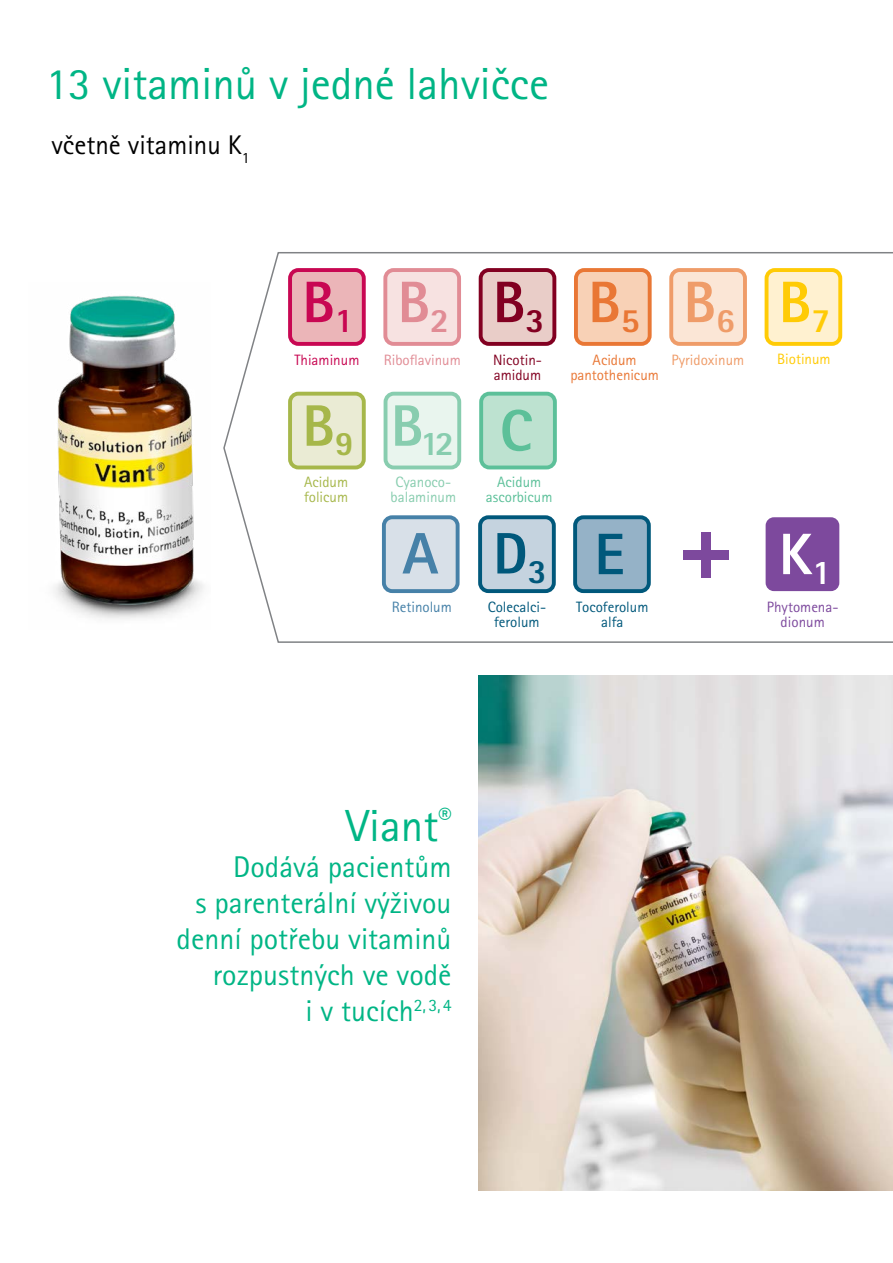
<style>
.page{position:relative;width:893px;height:1263px;background:#fff}
.page>*{position:absolute;margin:0;border:0;box-sizing:border-box;transform-origin:0 0}
.t1{font:800 58.5px "Rotis Sans Serif Pro";color:#00587b}
.t2{font:800 58.5px "Rotis Sans Serif Pro";color:#c80752}
.t3{font:800 58.5px "Rotis Sans Serif Pro";color:#e18c95}
.t4{font:800 58.5px "Rotis Sans Serif Pro";color:#ffcb05}
.t5{font:800 58.5px "Rotis Sans Serif Pro";color:#820021}
.t6{font:800 58.5px "Rotis Sans Serif Pro";color:#a6b74a}
.t7{font:800 58.5px "Rotis Sans Serif Pro";color:#e97735}
.t8{font:800 58.5px "Rotis Sans Serif Pro";color:#ef9c69}
.t9{font:800 58.5px "Rotis Sans Serif Pro";color:#fff}
.t10{font:800 58.5px "Rotis Sans Serif Pro";color:#5cc099}
.t11{font:800 58.5px "Rotis Sans Serif Pro";color:#4681a8}
.t12{font:45px "Rotis Sans Serif Pro";color:#00b585}
.t13{font:800 34.2px "Rotis Sans Serif Pro";color:#88cdaf}
.t14{font:30px/36px "Rotis Sans Serif Pro";color:#00b585;text-align:right}
.t15{font:27px "Rotis Sans Serif Pro";color:#000}
.t16{font:15px/15px "Rotis Sans Serif Pro";color:#00587b;text-align:center}
.t17{font:15px/15px "Rotis Sans Serif Pro";letter-spacing:-.005em;color:#e97735;text-align:center}
.t18{font:15px/15px "Rotis Sans Serif Pro";color:#88cdaf;text-align:center}
.t19{font:15px/15px "Rotis Sans Serif Pro";color:#5cc099;text-align:center}
.t20{font:15px/15px "Rotis Sans Serif Pro";color:#7d499d;text-align:center}
.t21{font:15px/15px "Rotis Sans Serif Pro";color:#820021}
.t22{font:15px/15px "Rotis Sans Serif Pro";color:#a6b74a}
.t23{font:15px "Rotis Sans Serif Pro";color:#e18c95}
.t24{font:15px "Rotis Sans Serif Pro";color:#ef9c69}
.t25{font:15px "Rotis Sans Serif Pro";color:#4681a8}
.t26{font:15px "Rotis Sans Serif Pro";color:#c80752}
.t27{font:15px "Rotis Sans Serif Pro";color:#ffcb05}
</style>
<div class="page">
<svg style="left:223px;top:252px;width:670px;height:391px"></svg>
<div style="left:290px;top:270px;width:74px;height:74px;background:#ebb5b8;border-radius:8px"></div>
<div style="left:288px;top:268px;width:78px;height:78px;border:4px solid #c80752;border-radius:8px"></div>
<div style="left:385px;top:394px;width:74px;height:73px;background:#e9f5ee;border-radius:8px"></div>
<div style="left:384px;top:392px;width:77px;height:77px;border:4px solid #88cdaf;border-radius:8px"></div>
<div style="left:385px;top:270px;width:74px;height:74px;background:#f7e2e1;border-radius:8px"></div>
<div style="left:383px;top:268px;width:78px;height:78px;border:4px solid #e18c95;border-radius:8px"></div>
<div style="left:766px;top:270px;width:74px;height:74px;background:#fff1d0;border-radius:8px"></div>
<div style="left:765px;top:268px;width:77px;height:78px;border:4px solid #ffcb05;border-radius:8px"></div>
<div style="left:481px;top:270px;width:73px;height:74px;background:#e9cdc8;border-radius:8px"></div>
<div style="left:479px;top:268px;width:77px;height:78px;border:4px solid #820021;border-radius:8px"></div>
<div style="left:481px;top:394px;width:74px;height:73px;background:#bde2d0;border-radius:8px"></div>
<div style="left:479px;top:392px;width:78px;height:77px;border:4px solid #5cc099;border-radius:8px"></div>
<div style="left:290px;top:394px;width:74px;height:73px;background:#eaebd4;border-radius:8px"></div>
<div style="left:288px;top:392px;width:78px;height:77px;border:4px solid #a6b74a;border-radius:8px"></div>
<div style="left:384px;top:517px;width:74px;height:74px;background:#d8e0e8;border-radius:8px"></div>
<div style="left:382px;top:515px;width:78px;height:78px;border:4px solid #4681a8;border-radius:8px"></div>
<div style="left:576px;top:270px;width:74px;height:74px;background:#f8d1b6;border-radius:8px"></div>
<div style="left:574px;top:268px;width:78px;height:78px;border:4px solid #e97735;border-radius:8px"></div>
<div style="left:480px;top:517px;width:74px;height:74px;background:#c5d3df;border-radius:8px"></div>
<div style="left:478px;top:515px;width:78px;height:78px;border:4px solid #00587b;border-radius:8px"></div>
<div style="left:671px;top:270px;width:74px;height:74px;background:#fbe6d6;border-radius:8px"></div>
<div style="left:669px;top:268px;width:78px;height:78px;border:4px solid #ef9c69;border-radius:8px"></div>
<div style="left:575px;top:517px;width:74px;height:74px;background:#95b2c7;border-radius:8px"></div>
<div style="left:573px;top:515px;width:78px;height:78px;border:4px solid #00587b;border-radius:8px"></div>
<div style="left:766px;top:517px;width:73px;height:74px;background:#7d499d;border-radius:8px"></div>
<div style="left:702px;top:532px;width:9px;height:46px;background:#7d499d"></div>
<div style="left:684px;top:550px;width:45px;height:10px;background:#7d499d"></div>
<img style="left:54px;top:295px;width:150px;height:324px">
<img style="left:478px;top:676px;width:415px;height:515px">
<h2 class="t12" style="left:46px;top:57px;width:505px">13 vitaminů v jedné lahvičce</h2>
<p class="t15" style="left:51px;top:129px;width:200px">včetně vitaminu K<sub>1</sub></p>
<h1 class="t2" style="left:302px;top:265px;width:53px">B<sub>1</sub></h1>
<p class="t26" style="left:294px;top:351px;width:67px">Thiaminum</p>
<h1 class="t3" style="left:398px;top:265px;width:53px">B<sub>2</sub></h1>
<h1 class="t4" style="left:779px;top:265px;width:53px">B<sub>7</sub></h1>
<p class="t21" style="left:493px;top:352px;width:50px">Nicotin&shy;amidum</p>
<h1 class="t5" style="left:493px;top:265px;width:53px">B<sub>3</sub></h1>
<h1 class="t7" style="left:588px;top:265px;width:53px">B<sub>5</sub></h1>
<h1 class="t8" style="left:684px;top:265px;width:53px">B<sub>6</sub></h1>
<p class="t27" style="left:777px;top:350px;width:55px">Biotinum</p>
<p class="t23" style="left:384px;top:351px;width:79px">Riboflavinum</p>
<p class="t17" style="left:570px;top:353px;width:90px">Acidum pantothenicum</p>
<p class="t24" style="left:671px;top:351px;width:74px">Pyridoxinum</p>
<h1 class="t6" style="left:302px;top:389px;width:53px">B<sub>9</sub></h1>
<h1 class="t10" style="left:500px;top:393px;width:34px">C</h1>
<p class="t13" style="left:391px;top:422px;width:65px"><sup>B</sup>12</p>
<p class="t22" style="left:304px;top:475px;width:46px">Acidum folicum</p>
<p class="t18" style="left:391px;top:475px;width:67px">Cyanoco&shy;balaminum</p>
<p class="t19" style="left:486px;top:475px;width:68px">Acidum ascorbicum</p>
<h1 class="t11" style="left:402px;top:516px;width:37px">A</h1>
<h1 class="t1" style="left:493px;top:516px;width:55px">D<sub>3</sub></h1>
<h1 class="t1" style="left:594px;top:517px;width:32px">E</h1>
<h1 class="t9" style="left:779px;top:517px;width:54px">K<sub>1</sub></h1>
<p class="t25" style="left:392px;top:598px;width:62px">Retinolum</p>
<p class="t16" style="left:488px;top:600px;width:59px">Colecalci&shy;ferolum</p>
<p class="t16" style="left:576px;top:600px;width:74px">Tocoferolum alfa</p>
<p class="t20" style="left:767px;top:600px;width:73px">Phytomena&shy;dionum</p>
<h2 class="t12" style="left:346px;top:799px;width:107px">Viant<sup>®</sup></h2>
<p class="t14" style="left:177px;top:849px;width:276px">Dodává pacientům<br>s parenterální výživou denní potřebu vitaminů rozpustných ve vodě<br>i v tucích<sup>2,3,4</sup></p>
</div>
